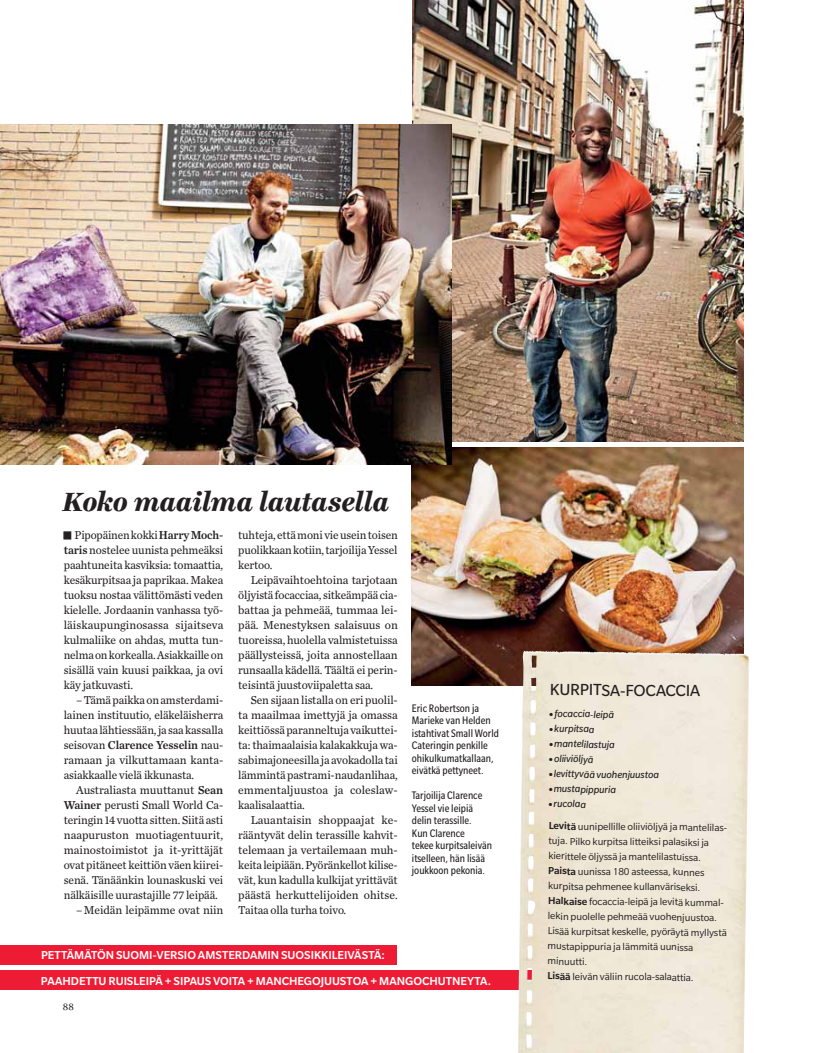
<style>
.page{position:relative;width:815px;height:1053px;background:#fff}
.page>*{position:absolute;margin:0;border:0;box-sizing:border-box;transform-origin:0 0}
.t1{font:italic 800 28.75px "Ingeborg";letter-spacing:-.02em;color:#231f20}
.t2{font:17.5px "Slate Std";color:#231f20}
.t3{font:500 12.5px/26.2px "Slate Std";letter-spacing:-.005em;color:#fff}
.t4{font:12px/15px "Chronicle Text G2";letter-spacing:-.01em;color:#231f20;text-align:justify}
.t5{font:12px/15px "Chronicle Text G2";letter-spacing:-.01em;color:#231f20;text-align:justify;scale:.96 1}
.t6{font:12px/15px "Chronicle Text G2";letter-spacing:-.01em;color:#231f20;text-align:justify;scale:.95 1}
.t7{font:12px "Chronicle Text G2 Semi";letter-spacing:-.01em;color:#231f20;scale:.96 1}
.t8{font:condensed 11.88px/12.5px "Slate Std";color:#231f20}
.t9{font:11px/15px "Slate Std";color:#231f20}
.t10{font:italic 11px "Slate Std";color:#231f20}
.t11{font:10px "Ingeborg";color:#231f20}
.t12{font:4.38px "Zapf Dingbats Std";color:#231f20}
.s1{font-family:"Chronicle Text G2 Semi"}
.s2{font-family:"Chronicle Text G2"}
.s3{font-style:italic}
.s4{font-weight:500}
</style>
<div class="page">
<img style="left:412px;top:0;width:331px;height:441px">
<img style="left:411px;top:447px;width:332px;height:238px">
<img style="left:0;top:124px;width:452px;height:341px">
<div style="left:63px;top:531px;width:8px;height:8px;border:1px solid #231f20"></div>
<div style="left:0;top:945px;width:397px;height:19px;background:#ed1b34"></div>
<div style="left:0;top:970px;width:554px;height:19px;background:#ed1b34"></div>
<img style="left:518px;top:651px;width:231px;height:401px">
<h1 class="t1" style="left:63px;top:489px;width:328px">Koko maailma lautasella</h1>
<p class="t6" style="left:64px;top:528px;width:169px">■ Pipopäinen kokki <span class="s1">Harry Moch&shy;taris</span> nostelee uunista pehmeäksi paahtuneita kasviksia: tomaattia, kesäkurpitsaa ja paprikaa. Makea tuoksu nostaa välittömästi veden kielelle. Jordaanin vanhassa työ&shy;läiskaupunginosassa sijaitseva kulmaliike on ahdas, mutta tun&shy;nelma on korkealla. Asiakkaille on sisällä vain kuusi paikkaa, ja ovi käy jatkuvasti.</p>
<p class="t5" style="left:64px;top:693px;width:168px;text-indent:12px">–-Tämä paikka on amsterdami&shy;lainen instituutio, eläkeläisherra huutaa lähtiessään, ja saa kassalla</p>
<p class="t7" style="left:64px;top:740px;width:168px"><span class="s2">seisovan</span> Clarence Yesselin <span class="s2">nau-</span></p>
<p class="t4" style="left:64px;top:753px;width:161px">ramaan ja vilkuttamaan kanta&shy;asiakkaalle vielä ikkunasta.</p>
<p class="t4" style="left:76px;top:783px;width:149px">Australiasta muuttanut <span class="s1">Sean</span></p>
<p class="t5" style="left:64px;top:798px;width:168px"><span class="s1">Wainer</span> perusti Small World Ca-</p>
<p class="t5" style="left:64px;top:813px;width:168px">teringin 14 vuotta sitten. Siitä asti</p>
<p class="t4" style="left:64px;top:828px;width:161px">naapuruston muotiagentuurit,</p>
<p class="t4" style="left:64px;top:843px;width:161px">mainostoimistot ja it-yrittäjät</p>
<p class="t5" style="left:64px;top:858px;width:168px">ovat pitäneet keittiön väen kiirei-</p>
<p class="t5" style="left:64px;top:873px;width:168px">senä. Tänäänkin lounaskuski vei</p>
<p class="t5" style="left:64px;top:888px;width:162px">nälkäisille uurastajille 77 leipää.</p>
<p class="t4" style="left:76px;top:903px;width:149px">–-Meidän leipämme ovat niin</p>
<p class="t5" style="left:238px;top:528px;width:168px">tuhteja, että moni vie usein toisen puolikkaan kotiin, tarjoilija Yessel kertoo.</p>
<p class="t4" style="left:238px;top:573px;width:161px;text-indent:12px">Leipävaihtoehtoina tarjotaan öljyistä focacciaa, sitkeämpää cia&shy;battaa ja pehmeää, tummaa lei&shy;pää. Menestyksen salaisuus on tuoreissa, huolella valmistetuissa päällysteissä, joita annostellaan runsaalla kädellä. Täältä ei perin&shy;teisintä juustoviipaletta saa.</p>
<p class="t5" style="left:238px;top:693px;width:168px;text-indent:12px">Sen sijaan listalla on eri puolil&shy;ta maailmaa imettyjä ja omassa keittiössä paranneltuja vaikuttei&shy;ta: thaimaalaisia kalakakkuja wa&shy;sabimajoneesilla ja avokadolla tai lämmintä pastrami-naudanlihaa, emmentaljuustoa ja coleslaw&shy;kaalisalaattia.</p>
<p class="t4" style="left:238px;top:813px;width:161px;text-indent:12px">Lauantaisin shoppaajat ke&shy;rääntyvät delin terassille kahvit&shy;telemaan ja vertailemaan muh&shy;keita leipiään. Pyöränkellot kilise&shy;vät, kun kadulla kulkijat yrittävät päästä herkuttelijoiden ohitse.<br>Taitaa olla turha toivo.</p>
<p class="t8" style="left:412px;top:702px;width:89px">Eric Robertson ja<br>Marieke van Helden istahtivat Small World<br>Cateringin penkille ohikulkumatkallaan, eivätkä pettyneet.</p>
<p class="t8" style="left:412px;top:790px;width:82px">Tarjoilija Clarence<br>Yessel vie leipiä delin terassille.<br>Kun Clarence<br>tekee kurpitsaleivän itselleen, hän lisää joukkoon pekonia.</p>
<p class="t3" style="left:41px;top:941px;width:452px">PETTÄMÄTÖN SUOMI-VERSIO AMSTERDAMIN SUOSIKKILEIVÄSTÄ:<br>PAAHDETTU RUISLEIPÄ + SIPAUS VOITA + MANCHEGOJUUSTOA + MANGOCHUTNEYTA.</p>
<p class="t11" style="left:63px;top:1000px;width:12px">88</p>
<h2 class="t2" style="left:550px;top:678px;width:152px;rotate:1deg">KURPITSA-FOCACCIA</h2>
<p class="t12" style="left:550px;top:711px;width:5px">●</p>
<p class="t10" style="left:555px;top:706px;width:61px;rotate:1deg">focaccia-leipä</p>
<p class="t12" style="left:550px;top:726px;width:5px">●</p>
<p class="t10" style="left:554px;top:721px;width:42px;rotate:1deg">kurpitsaa</p>
<p class="t12" style="left:549px;top:741px;width:5px">●</p>
<p class="t10" style="left:554px;top:736px;width:62px;rotate:1deg">mantelilastuja</p>
<p class="t12" style="left:549px;top:756px;width:5px">●</p>
<p class="t10" style="left:554px;top:751px;width:41px;rotate:1deg">oliiviöljyä</p>
<p class="t12" style="left:549px;top:771px;width:5px">●</p>
<p class="t10" style="left:554px;top:766px;width:107px;rotate:1deg">levittyvää vuohenjuustoa</p>
<p class="t12" style="left:549px;top:786px;width:5px">●</p>
<p class="t10" style="left:554px;top:781px;width:64px;rotate:1deg">mustapippuria</p>
<p class="t12" style="left:549px;top:801px;width:5px">●</p>
<p class="t9" style="left:549px;top:793px;width:182px;line-height:21.4px;text-indent:5px;rotate:1deg"><span class="s3">rucolaa<br></span><span class="s4">Levitä</span> uunipellille oliiviöljyä ja mantelilas-</p>
<p class="t9" style="left:549px;top:833px;width:181px;rotate:1deg">tuja. Pilko kurpitsa litteiksi palasiksi ja kierittele öljyssä ja mantelilastuissa.<br><span class="s4">Paista</span> uunissa 180 asteessa, kunnes kurpitsa pehmenee kullanväriseksi.<br><span class="s4">Halkaise</span> focaccia-leipä ja levitä kummal&shy;lekin puolelle pehmeää vuohenjuustoa.<br>Lisää kurpitsat keskelle, pyöräytä myllystä mustapippuria ja lämmitä uunissa minuutti.<br><span class="s4">Lisää</span> leivän väliin rucola-salaattia.</p>
</div>
